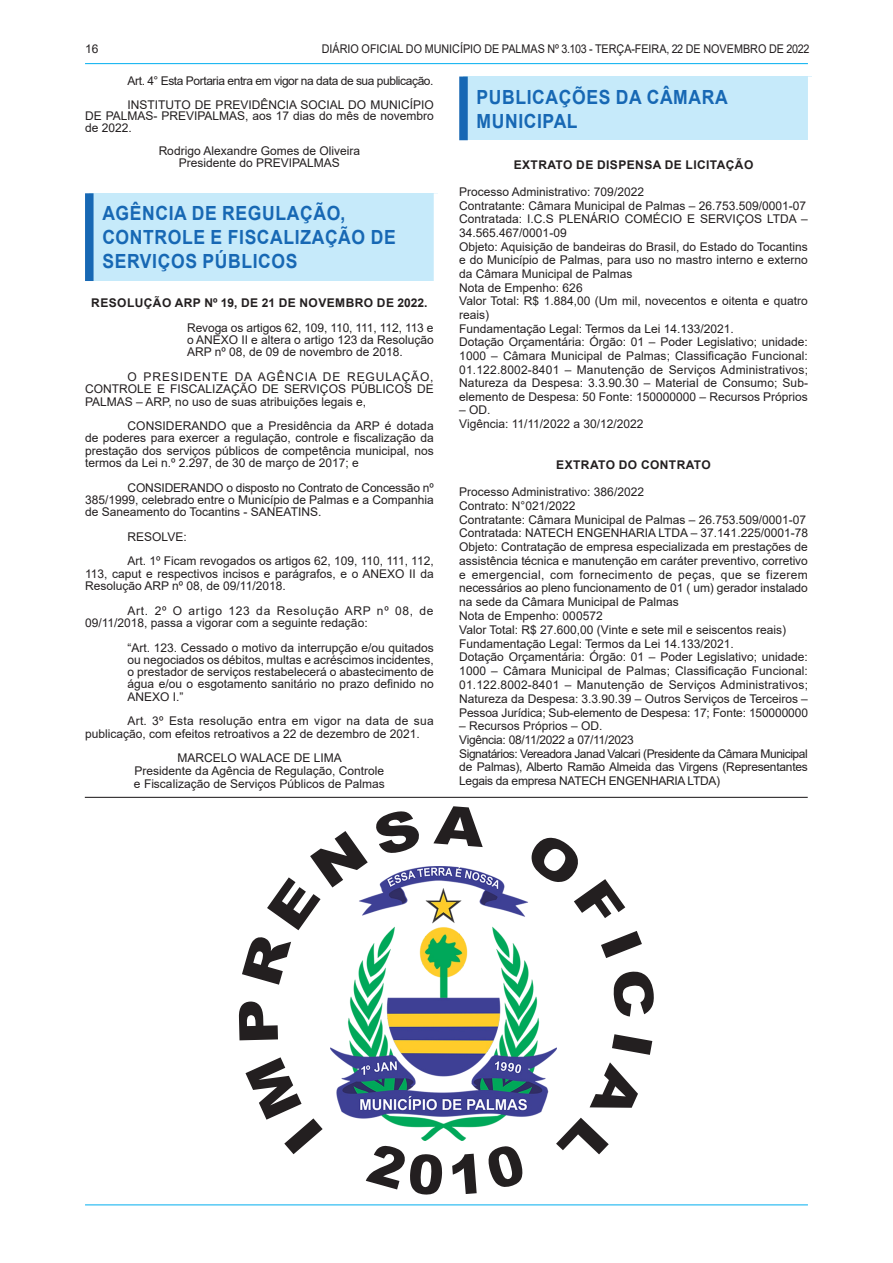
<style>
.page{position:relative;width:893px;height:1263px;background:#fff}
.page>*{position:absolute;margin:0;border:0;box-sizing:border-box;transform-origin:0 0}
.CHANCELA{font:700 19.5px/24px "Arial";letter-spacing:.035em;color:#1768b4;scale:.9 1}
.SEM_PARAGRAFO{font:12px/13.6px "Arial";color:#231f20;text-align:justify}
.TEXTO{font:12px/12.3px "Arial";color:#231f20;text-align:justify}
.NUMERAÇÃO{font:12px/12.3px "Arial";color:#231f20;text-align:justify}
.ASSINATURA{font:12px "Arial";color:#231f20}
.EMENTA{font:12px/12.3px "Arial";color:#231f20;text-align:justify}
.TITULO{font:700 12px "Arial";letter-spacing:.035em;color:#231f20}
.SEM_PARAGRAFO-2{font:12px "Arial";color:#231f20;scale:.9 1}
.TEXTO-2{font:12px "Arial";letter-spacing:-.035em;color:#231f20}
.SEM_PARAGRAFO-3{font:12px "Arial";letter-spacing:-.025em;color:#231f20}
</style>
<div class="page">
<hr style="left:85px;top:63px;width:723px;height:1px;background:#00aeef">
<hr style="left:85px;top:1204px;width:723px;height:1px;background:#00aeef">
<div style="left:89px;top:193px;width:349px;height:88px;background:#c6eafa"></div>
<div style="left:85px;top:193px;width:9px;height:88px;background:#1768b4"></div>
<div style="left:434px;top:193px;width:8px;height:88px;background:#fff"></div>
<div style="left:463px;top:77px;width:349px;height:63px;background:#c6eafa"></div>
<div style="left:459px;top:77px;width:9px;height:63px;background:#1768b4"></div>
<div style="left:808px;top:77px;width:8px;height:63px;background:#fff"></div>
<hr style="left:85px;top:797px;width:723px;height:1px;background:#231f20">
<svg style="left:239px;top:806px;width:415px;height:348px"></svg>
<svg style="left:366px;top:1146px;width:157px;height:49px"></svg>
<img style="left:330px;top:866px;width:226px;height:274px">
<p class="SEM_PARAGRAFO" style="left:85px;top:42px;width:15px">16</p>
<p class="SEM_PARAGRAFO-2" style="left:322px;top:40px;width:543px">DIÁRIO OFICIAL DO MUNICÍPIO DE PALMAS Nº 3.103 - TERÇA-FEIRA, 22 DE NOVEMBRO DE 2022</p>
<p class="TEXTO-2" style="left:128px;top:73px;width:307px">Art. 4° Esta Portaria entra em vigor na data de sua publicação.</p>
<p class="TEXTO" style="left:85px;top:99px;width:350px;line-height:11.7px;text-indent:43px">INSTITUTO DE PREVIDÊNCIA SOCIAL DO MUNICÍPIO DE PALMAS- PREVIPALMAS, aos 17 dias do mês de novembro de 2022.</p>
<p class="ASSINATURA" style="left:159px;top:143px;width:203px">Rodrigo Alexandre Gomes de Oliveira</p>
<p class="ASSINATURA" style="left:179px;top:155px;width:163px">Presidente do PREVIPALMAS</p>
<p class="CHANCELA" style="left:102px;top:202px;width:327px">AGÊNCIA DE REGULAÇÃO,<br>CONTROLE E FISCALIZAÇÃO DE<br>SERVIÇOS PÚBLICOS</p>
<p class="TITULO" style="left:91px;top:294px;width:338px">RESOLUÇÃO ARP Nº 19, DE 21 DE NOVEMBRO DE 2022.</p>
<p class="EMENTA" style="left:187px;top:321px;width:248px">Revoga os artigos 62, 109, 110, 111, 112, 113 e o ANEXO II e altera o artigo 123 da Resolução ARP nº 08, de 09 de novembro de 2018.</p>
<p class="TEXTO" style="left:85px;top:370px;width:350px;text-indent:43px">O PRESIDENTE DA AGÊNCIA DE REGULAÇÃO, CONTROLE E FISCALIZAÇÃO DE SERVIÇOS PÚ BLICOS DE PALMAS – ARP, no uso de suas atribuições legais e,</p>
<p class="TEXTO" style="left:85px;top:420px;width:350px;text-indent:43px">CONSIDERANDO que a Presidência da ARP é dotada de poderes para exercer a regulação, controle e fiscalização da prestação dos serviços públicos de competência municipal, nos termos da Lei n.º 2.297, de 30 de março de 2017; e</p>
<p class="TEXTO" style="left:85px;top:481px;width:350px;text-indent:43px">CONSIDERANDO o disposto no Contrato de Concessão nº 385/1999, celebrado entre o Município de Palmas e a Companhia de Saneamento do Tocantins - SANEATINS.</p>
<p class="TEXTO" style="left:128px;top:530px;width:61px">RESOLVE:</p>
<p class="TEXTO" style="left:85px;top:555px;width:350px;text-indent:43px">Art. 1º Ficam revogados os artigos 62, 109, 110, 111, 112, 113, caput e respectivos incisos e parágrafos, e o ANEXO II da Resolução ARP nº 08, de 09/11/2018.</p>
<p class="TEXTO" style="left:85px;top:604px;width:350px;text-indent:43px">Art. 2º O artigo 123 da Resolução ARP nº 08, de<br>09/11/2018, passa a vigorar com a seguinte redação:</p>
<p class="NUMERAÇÃO" style="left:128px;top:641px;width:308px">“Art. 123. Cessado o motivo da interrupção e/ou quitados ou negociados os débitos, multas e acréscimos incidentes, o prestador de serviços restabelecerá o abastecimento de água e/ou o esgotamento sanitário no prazo definido no ANEXO I.”</p>
<p class="TEXTO" style="left:85px;top:715px;width:350px;text-indent:43px">Art. 3º Esta resolução entra em vigor na data de sua publicação, com efeitos retroativos a 22 de dezembro de 2021.</p>
<p class="ASSINATURA" style="left:178px;top:750px;width:166px">MARCELO WALACE DE LIMA</p>
<p class="ASSINATURA" style="left:135px;top:762px;width:251px">Presidente da Agência de Regulação, Controle</p>
<p class="ASSINATURA" style="left:134px;top:776px;width:252px">e Fiscalização de Serviços Públicos de Palmas</p>
<p class="CHANCELA" style="left:477px;top:85px;width:281px">PUBLICAÇÕES DA CÂMARA<br>MUNICIPAL</p>
<p class="TITULO" style="left:514px;top:156px;width:241px">EXTRATO DE DISPENSA DE LICITAÇÃO</p>
<p class="SEM_PARAGRAFO" style="left:459px;top:185px;width:186px">Processo Administrativo: 709/2022</p>
<p class="SEM_PARAGRAFO" style="left:459px;top:199px;width:348px">Contratante: Câmara Municipal de Palmas – 26.753.509/0001-07</p>
<p class="SEM_PARAGRAFO" style="left:459px;top:212px;width:350px">Contratada: I.C.S PLENÁRIO COMÉCIO E SERVIÇOS LTDA –<br>34.565.467/0001-09</p>
<p class="SEM_PARAGRAFO" style="left:459px;top:240px;width:350px">Objeto: Aquisição de bandeiras do Brasil, do Estado do Tocantins e do Município de Palmas, para uso no mastro interno e externo da Câmara Municipal de Palmas</p>
<p class="SEM_PARAGRAFO" style="left:459px;top:280px;width:125px">Nota de Empenho: 626</p>
<p class="SEM_PARAGRAFO" style="left:459px;top:294px;width:350px">Valor Total: R$ 1.884,00 (Um mil, novecentos e oitenta e quatro reais)</p>
<p class="SEM_PARAGRAFO" style="left:459px;top:321px;width:276px">Fundamentação Legal: Termos da Lei 14.133/2021.</p>
<p class="SEM_PARAGRAFO" style="left:459px;top:335px;width:350px">Dotação Orçamentária: Órgão: 01 – Poder Legislativo; unidade:<br>1000 – Câmara Municipal de Palmas; Classificação Funcional:<br>01.122.8002-8401 – Manutenção de Serviços Administrativos; Natureza da Despesa: 3.3.90.30 – Material de Consumo; Sub&shy;elemento de Despesa: 50 Fonte: 150000000 – Recursos Próprios</p>
<p class="SEM_PARAGRAFO" style="left:459px;top:403px;width:33px">– OD.</p>
<p class="SEM_PARAGRAFO" style="left:459px;top:417px;width:186px">Vigência: 11/11/2022 a 30/12/2022</p>
<p class="TITULO" style="left:556px;top:456px;width:156px">EXTRATO DO CONTRATO</p>
<p class="SEM_PARAGRAFO" style="left:459px;top:485px;width:186px">Processo Administrativo: 386/2022</p>
<p class="SEM_PARAGRAFO" style="left:459px;top:499px;width:118px">Contrato: N°021/2022</p>
<p class="SEM_PARAGRAFO" style="left:459px;top:513px;width:348px">Contratante: Câmara Municipal de Palmas – 26.753.509/0001-07</p>
<p class="SEM_PARAGRAFO" style="left:459px;top:526px;width:350px">Contratada: NATECH ENGENHARIA LTDA – 37.141.225/0001-78</p>
<p class="SEM_PARAGRAFO" style="left:459px;top:540px;width:350px">Objeto: Contratação de empresa especializada em prestações de assistência técnica e manutenção em caráter preventivo, corretivo e emergencial, com fornecimento de peças, que se fizerem necessários ao pleno funcionamento de 01 ( um) gerador instalado na sede da Câmara Municipal de Palmas</p>
<p class="SEM_PARAGRAFO" style="left:459px;top:609px;width:145px">Nota de Empenho: 000572</p>
<p class="SEM_PARAGRAFO" style="left:459px;top:623px;width:328px">Valor Total: R$ 27.600,00 (Vinte e sete mil e seiscentos reais)</p>
<p class="SEM_PARAGRAFO" style="left:459px;top:636px;width:276px">Fundamentação Legal: Termos da Lei 14.133/2021.</p>
<p class="SEM_PARAGRAFO" style="left:459px;top:650px;width:350px">Dotação Orçamentária: Órgão: 01 – Poder Legislativo; unidade:<br>1000 – Câmara Municipal de Palmas; Classificação Funcional:<br>01.122.8002-8401 – Manutenção de Serviços Administrativos; Natureza da Despesa: 3.3.90.39 – Outros Serviços de Terceiros – Pessoa Jurídica; Sub-elemento de Despesa: 17; Fonte: 150000000</p>
<p class="SEM_PARAGRAFO" style="left:459px;top:719px;width:145px">– Recursos Próprios – OD.</p>
<p class="SEM_PARAGRAFO-3" style="left:459px;top:731px;width:176px">Vigência: 08/11/2022 a 07/11/2023</p>
<p class="SEM_PARAGRAFO" style="left:459px;top:746px;width:350px">Signatários: Vereadora Janad Valcari (Presidente da Câmara Municipal de Palmas), Alberto Ramão Almeida das Virgens (Representantes Legais da empresa NATECH ENGENHARIA LTDA)</p>
</div>
